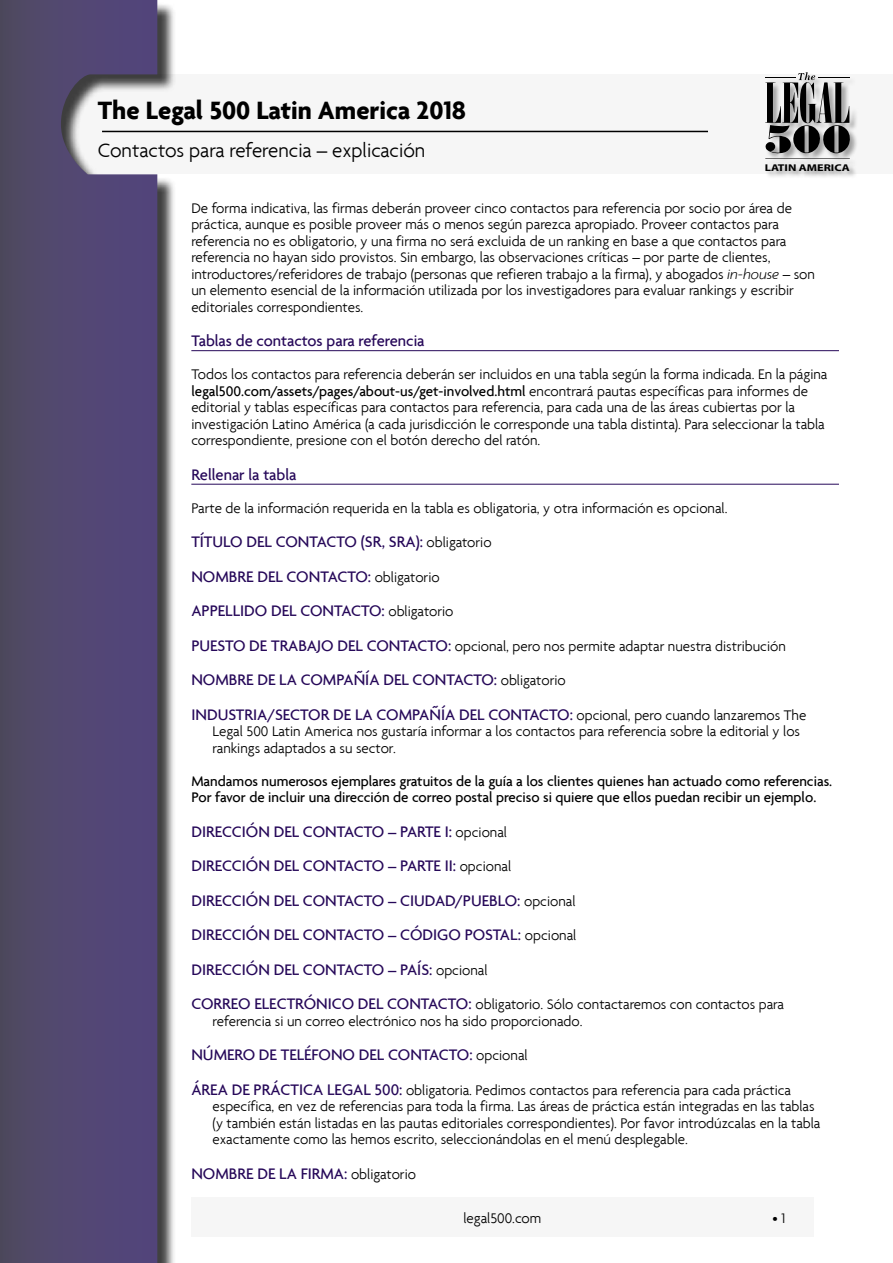
<style>
.page{position:relative;width:893px;height:1263px;background:#fff}
.page>*{position:absolute;margin:0;border:0;box-sizing:border-box;transform-origin:0 0}
.t1{font:700 27px "Agenda";color:#000}
.t2{font:300 21px "Agenda";color:#000}
.t3{font:500 16.5px/34.5px "Agenda";color:#260859}
.t4{font:300 15px/16.5px "Agenda";color:#000}
.t5{font:500 15px/16.5px "Agenda";color:#000}
.t6{font:700 9.9px "Myriad";color:#000;scale:1.24 1}
.s1{font-style:italic}
.s2{font-weight:500}
.s3{font-weight:300;font-size:15px;color:#000}
.s4{font-weight:500;font-size:16.5px;color:#260859}
</style>
<div class="page">
<div style="left:31px;top:74px;width:862px;height:100px;background:#f6f6f6"></div>
<div style="left:765px;top:72px;width:94px;height:107px;background:#000;opacity:.35"></div>
<svg style="left:765px;top:72px;width:85px;height:82px"></svg>
<hr style="left:765px;top:77px;width:31px;height:1px;background:#000">
<hr style="left:818px;top:77px;width:31px;height:1px;background:#000">
<hr style="left:765px;top:158px;width:85px;height:1px;background:#000">
<div style="left:191px;top:1197px;width:623px;height:40px;background:#f6f6f6"></div>
<hr style="left:102px;top:131px;width:606px;height:1px;background:#000">
<div style="left:2px;top:2px;width:174px;height:1261px;background:#000;opacity:.75"></div>
<svg style="left:0;top:0;width:157px;height:1263px;background:#574d74"></svg>
<hr style="left:191px;top:350px;width:648px;height:1px;background:#260859">
<hr style="left:191px;top:484px;width:648px;height:1px;background:#260859">
<h1 class="t1" style="left:98px;top:94px;width:370px">The Legal 500 Latin America 2018</h1>
<h2 class="t2" style="left:98px;top:138px;width:329px">Contactos para referencia – explicación</h2>
<p class="t6" style="left:765px;top:162px;width:70px">LATIN AMERICA</p>
<p class="t4" style="left:191px;top:199px;width:625px">De forma indicativa, las firmas deberán proveer cinco contactos para referencia por socio por área de práctica, aunque es posible proveer más o menos según parezca apropiado. Proveer contactos para referencia no es obligatorio, y una firma no será excluida de un ranking en base a que contactos para referencia no hayan sido provistos. Sin embargo, las observaciones críticas – por parte de clientes, introductores/referidores de trabajo (personas que refieren trabajo a la firma), y abogados <span class="s1">in-house</span> – son un elemento esencial de la información utilizada por los investigadores para evaluar rankings y escribir editoriales correspondientes.</p>
<p class="t3" style="left:191px;top:323px;width:235px">Tablas de contactos para referencia</p>
<p class="t4" style="left:191px;top:366px;width:638px">Todos los contactos para referencia deberán ser incluidos en una tabla según la forma indicada. En la página <span class="s2">legal500.com/assets/pages/about-us/get-involved.html</span> encontrará pautas específicas para informes de editorial y tablas específicas para contactos para referencia, para cada una de las áreas cubiertas por la investigación Latino América (a cada jurisdicción le corresponde una tabla distinta). Para seleccionar la tabla correspondiente, presione con el botón derecho del ratón.</p>
<p class="t3" style="left:191px;top:457px;width:107px">Rellenar la tabla</p>
<p class="t4" style="left:191px;top:499px;width:538px">Parte de la información requerida en la tabla es obligatoria, y otra información es opcional.</p>
<p class="t3" style="left:191px;top:524px;width:302px">TÍTULO DEL CONTACTO (SR, SRA): <span class="s3">obligatorio<br></span>NOMBRE DEL CONTACTO: <span class="s3">obligatorio<br></span>APPELLIDO DEL CONTACTO: <span class="s3">obligatorio</span></p>
<p class="t4" style="left:191px;top:637px;width:596px"><span class="s4">PUESTO DE TRABAJO DEL CONTACTO:</span> opcional, pero nos permite adaptar nuestra distribución</p>
<p class="t3" style="left:191px;top:662px;width:617px">NOMBRE DE LA COMPAÑÍA DEL CONTACTO: <span class="s3">obligatorio<br></span>INDUSTRIA/SECTOR DE LA COMPAÑÍA DEL CONTACTO: <span class="s3">opcional, pero cuando lanzaremos The</span></p>
<p class="t4" style="left:213px;top:723px;width:589px">Legal 500 Latin America nos gustaría informar a los contactos para referencia sobre la editorial y los rankings adaptados a su sector.</p>
<p class="t5" style="left:191px;top:772px;width:642px">Mandamos numerosos ejemplares gratuitos de la guía a los clientes quienes han actuado como referencias.<br>Por favor de incluir una dirección de correo postal preciso si quiere que ellos puedan recibir un ejemplo.</p>
<p class="t3" style="left:191px;top:814px;width:387px">DIRECCIÓN DEL CONTACTO – PARTE I: <span class="s3">opcional </span>DIRECCIÓN DEL CONTACTO – PARTE II: <span class="s3">opcional </span>DIRECCIÓN DEL CONTACTO – CIUDAD/PUEBLO: <span class="s3">opcional </span>DIRECCIÓN DEL CONTACTO – CÓDIGO POSTAL: <span class="s3">opcional </span>DIRECCIÓN DEL CONTACTO – PAÍS: <span class="s3">opcional</span></p>
<p class="t4" style="left:213px;top:996px;width:573px;text-indent:-21px"><span class="s4">CORREO ELECTRÓNICO DEL CONTACTO:</span> obligatorio. Sólo contactaremos con contactos para referencia si un correo electrónico nos ha sido proporcionado.</p>
<p class="t3" style="left:191px;top:1037px;width:338px">NÚMERO DE TELÉFONO DEL CONTACTO: <span class="s3">opcional</span></p>
<p class="t4" style="left:213px;top:1081px;width:609px;text-indent:-21px"><span class="s4">ÁREA DE PRÁCTICA LEGAL 500:</span> obligatoria. Pedimos contactos para referencia para cada práctica específica, en vez de referencias para toda la firma. Las áreas de práctica están integradas en las tablas (y también están listadas en las pautas editoriales correspondientes). Por favor introdúzcalas en la tabla exactamente como las hemos escrito, seleccionándolas en el menú desplegable.</p>
<p class="t3" style="left:191px;top:1156px;width:226px">NOMBRE DE LA FIRMA: <span class="s3">obligatorio</span></p>
<p class="t4" style="left:464px;top:1209px;width:79px">legal500.com</p>
<p class="t4" style="left:773px;top:1210px;width:14px">• 1</p>
</div>
